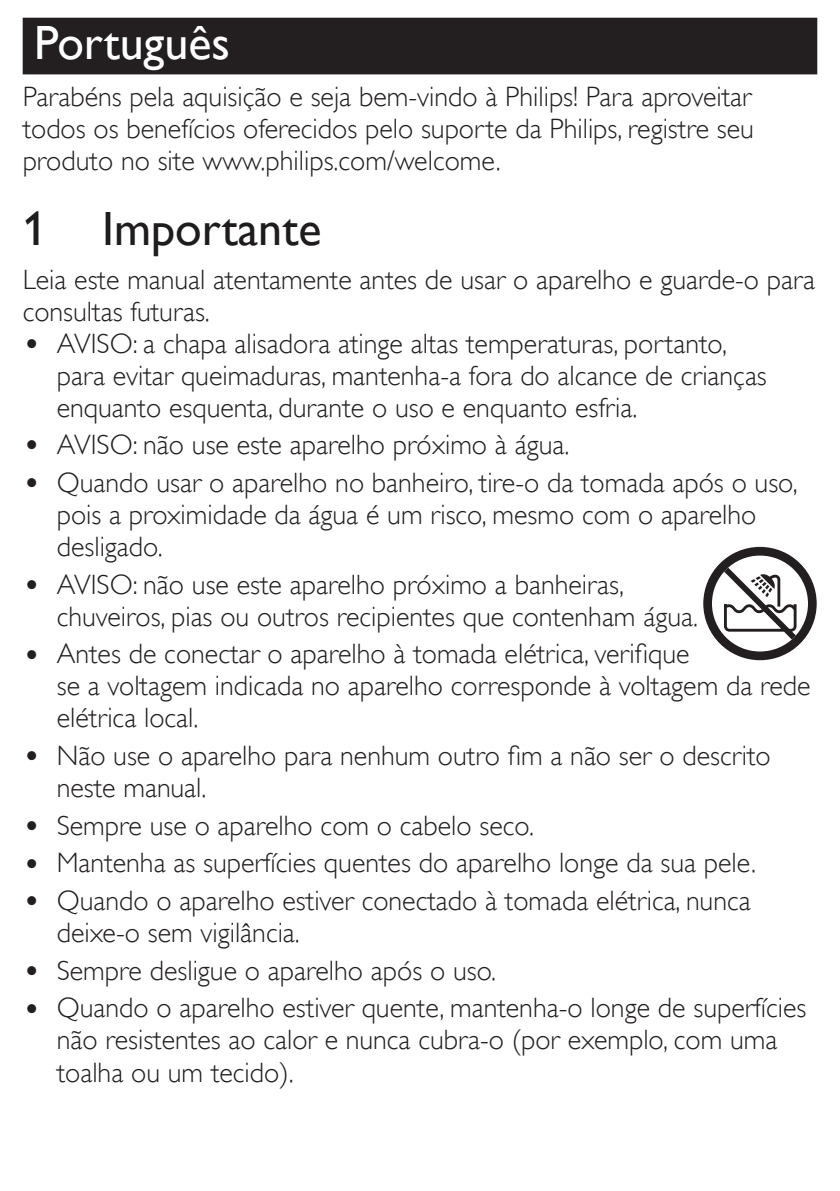
<style>
.page{position:relative;width:840px;height:1191px;background:#fff}
.page>*{position:absolute;margin:0;border:0;box-sizing:border-box;transform-origin:0 0}
.t1{font:48px "Gill Sans Alt One WGL";color:#1f1c1d}
.t2{font:48px "Gill Sans Alt One WGL";color:#fff}
.t3{font:28px/32px "Gill Sans Alt One WGL Light";color:#231f20}
.s1{font-size:36px}
</style>
<div class="page">
<div style="left:23px;top:18px;width:793px;height:56px;background:#231f20"></div>
<div style="left:703px;top:547px;width:113px;height:113px;background:#231f20;border-radius:50%"></div>
<div style="left:711px;top:555px;width:96px;height:96px;background:#fff;border-radius:50%"></div>
<svg style="left:715px;top:559px;width:86px;height:86px"></svg>
<h1 class="t2" style="left:34px;top:10px;width:197px">Português</h1>
<p class="t3" style="left:23px;top:81px;width:732px;text-align:justify">Parabéns pela aquisição e seja bem-vindo à Philips! Para aproveitar todos os benefícios oferecidos pelo suporte da Philips, registre seu produto no site www.philips.com/welcome.</p>
<h1 class="t1" style="left:23px;top:196px;width:300px">1 Importante</h1>
<p class="t3" style="left:23px;top:263px;width:793px">Leia este manual atentamente antes de usar o aparelho e guarde-o para consultas futuras.</p>
<p class="t3" style="left:57px;top:327px;width:711px;text-indent:-34px"><span class="s1">•</span> AVISO: a chapa alisadora atinge altas temperaturas, portanto, para evitar queimaduras, mantenha-a fora do alcance de crianças enquanto esquenta, durante o uso e enquanto esfria.</p>
<p class="t3" style="left:23px;top:429px;width:548px"><span class="s1">•</span> AVISO: não use este aparelho próximo à água.</p>
<p class="t3" style="left:57px;top:466px;width:742px;text-indent:-34px"><span class="s1">•</span> Quando usar o aparelho no banheiro, tire-o da tomada após o uso, pois a proximidade da água é um risco, mesmo com o aparelho desligado.</p>
<p class="t3" style="left:57px;top:568px;width:642px;text-indent:-34px"><span class="s1">•</span> AVISO: não use este aparelho próximo a banheiras, chuveiros, pias ou outros recipientes que contenham água.</p>
<p class="t3" style="left:57px;top:638px;width:755px;text-indent:-34px"><span class="s1">•</span> Antes de conectar o aparelho à tomada elétrica, verifique<br>se a voltagem indicada no aparelho corresponde à voltagem da rede elétrica local.</p>
<p class="t3" style="left:57px;top:740px;width:715px;text-indent:-34px"><span class="s1">•</span> Não use o aparelho para nenhum outro fim a não ser o descrito neste manual.</p>
<p class="t3" style="left:23px;top:809px;width:512px"><span class="s1">•</span> Sempre use o aparelho com o cabelo seco.</p>
<p class="t3" style="left:23px;top:847px;width:734px"><span class="s1">•</span> Mantenha as superfícies quentes do aparelho longe da sua pele.</p>
<p class="t3" style="left:57px;top:885px;width:695px;text-indent:-34px"><span class="s1">•</span> Quando o aparelho estiver conectado à tomada elétrica, nunca deixe-o sem vigilância.</p>
<p class="t3" style="left:23px;top:954px;width:474px"><span class="s1">•</span> Sempre desligue o aparelho após o uso.</p>
<p class="t3" style="left:57px;top:992px;width:750px;text-indent:-34px"><span class="s1">•</span> Quando o aparelho estiver quente, mantenha-o longe de superfícies não resistentes ao calor e nunca cubra-o (por exemplo, com uma toalha ou um tecido).</p>
</div>
